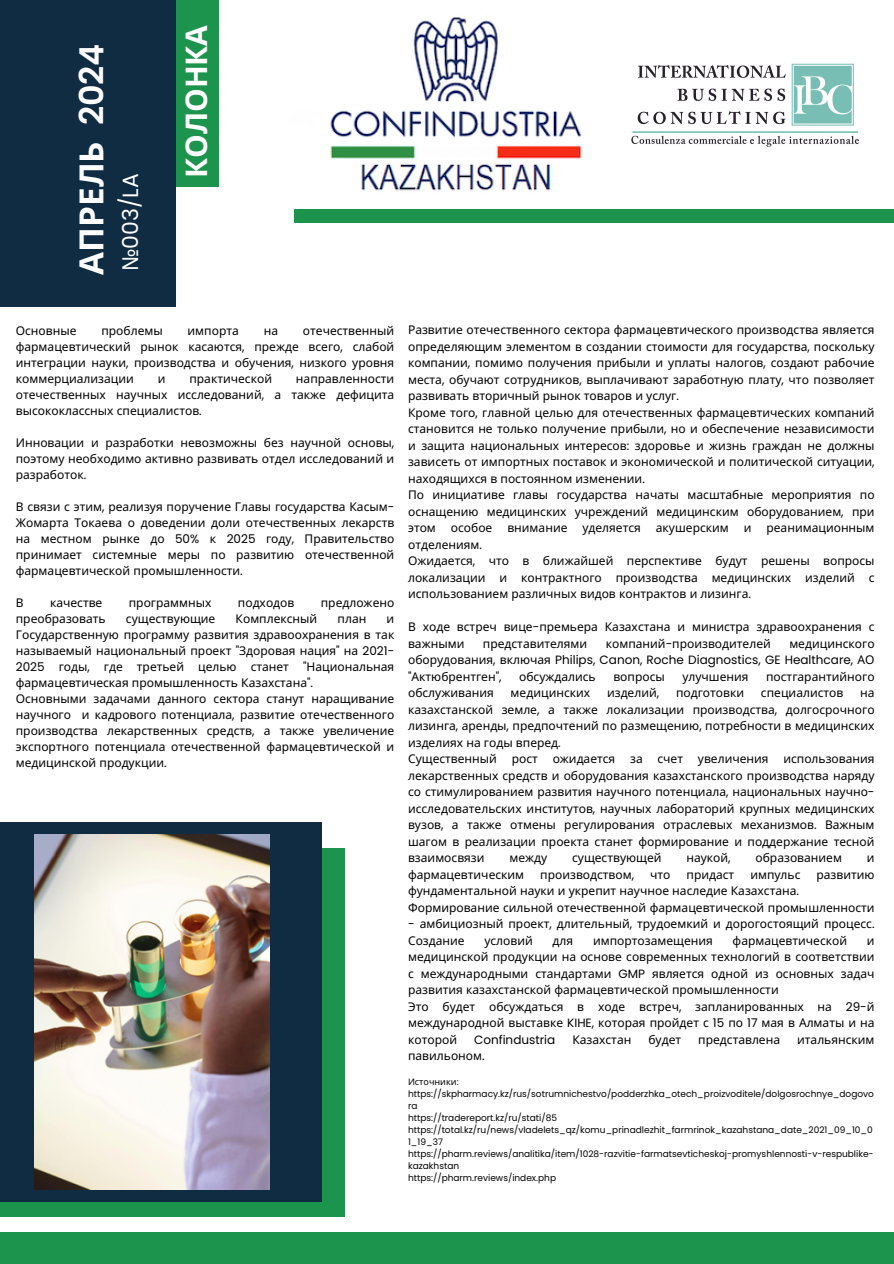
<style>
.page{position:relative;width:894px;height:1264px;background:#fff}
.page>*{position:absolute;margin:0;border:0;box-sizing:border-box;transform-origin:0 0}
.t1{font:700 33.3px "Noto Sans";color:#fff}
.t2{font:700 29.85px "Noto Sans";color:#fff}
.t3{font:21.9px "Poppins";color:#fff}
.t4{font:12px/16.5px "Noto Sans";color:#000}
.t5{font:12px/16.5px "Poppins";color:#000;text-align:justify}
.t6{font:9px/12px "Poppins";color:#000}
.s1{font-family:"Poppins";font-weight:600}
.s2{font-family:"Noto Sans"}
.s3{font-family:"Poppins"}
</style>
<div class="page">
<div style="left:0;top:848px;width:344px;height:368px;background:#1d944d"></div>
<img style="left:294px;top:222px;width:315px;height:1px">
<div style="left:294px;top:208px;width:599px;height:14px;background:#1d944d"></div>
<div style="left:0;top:1231px;width:893px;height:32px;background:#1d944d"></div>
<div style="left:0;top:822px;width:321px;height:379px;background:#102c43"></div>
<div style="left:0;top:0;width:176px;height:307px;background:#102c43"></div>
<div style="left:176px;top:0;width:42px;height:187px;background:#1d944d"></div>
<img style="left:330px;top:17px;width:252px;height:174px">
<img style="left:631px;top:63px;width:228px;height:84px">
<img style="left:34px;top:834px;width:235px;height:355px">
<h4 class="t1" style="left:68px;top:275px;width:233px;rotate:-90deg">АПРЕЛЬ <span class="s1">2024</span></h4>
<h4 class="t3" style="left:115px;top:271px;width:99px;rotate:-90deg"><span class="s2">№</span>003/LA</h4>
<p class="t2" style="left:175px;top:178px;width:155px;rotate:-90deg">КОЛОНКА</p>
<h4 class="t4" style="left:16px;top:322px;width:62px">Основные</h4>
<h4 class="t4" style="left:101px;top:322px;width:63px">проблемы</h4>
<h4 class="t4" style="left:187px;top:322px;width:53px">импорта</h4>
<h4 class="t4" style="left:263px;top:322px;width:16px">на</h4>
<h4 class="t4" style="left:16px;top:322px;width:380px;line-height:16px;text-align:justify;text-indent:287px">отечественный фармацевтический рынок касаются<span class="s3">,</span> прежде всего<span class="s3">,</span> слабой интеграции науки<span class="s3">,</span> производства и обучения<span class="s3">,</span> низкого уровня коммерциализации</h4>
<h4 class="t4" style="left:158px;top:370px;width:9px">и</h4>
<h4 class="t4" style="left:189px;top:370px;width:84px">практической</h4>
<h4 class="t4" style="left:16px;top:370px;width:380px;line-height:16px;text-indent:280px">направленности отечественных научных исследований<span class="s3">,</span> а также</h4>
<h4 class="t4" style="left:336px;top:386px;width:59px">дефицита</h4>
<h4 class="t4" style="left:16px;top:402px;width:187px">высококлассных специалистов<span class="s3">.</span></h4>
<h4 class="t4" style="left:16px;top:434px;width:380px;line-height:16px;text-align:justify">Инновации и разработки невозможны без научной основы<span class="s3">, </span>поэтому необходимо активно развивать отдел исследований и разработок<span class="s3">.</span></h4>
<h4 class="t4" style="left:16px;top:498px;width:380px">В связи с этим<span class="s3">,</span> реализуя поручение Главы государства Касым<span class="s3">-</span></h4>
<h4 class="t4" style="left:16px;top:514px;width:380px;line-height:16px;text-align:justify">Жомарта Токаева о доведении доли отечественных лекарств на местном рынке до <span class="s3">50%</span> к <span class="s3">2025</span> году<span class="s3">,</span> Правительство принимает системные меры по развитию отечественной фармацевтической промышленности<span class="s3">.</span></h4>
<h4 class="t4" style="left:16px;top:594px;width:9px">В</h4>
<h4 class="t4" style="left:50px;top:594px;width:54px">качестве</h4>
<h4 class="t4" style="left:129px;top:594px;width:84px">программных</h4>
<p class="t4" style="left:238px;top:594px;width:58px">подходов</p>
<p class="t4" style="left:321px;top:594px;width:75px">предложено</p>
<p class="t4" style="left:16px;top:610px;width:91px">преобразовать</p>
<p class="t4" style="left:126px;top:610px;width:91px">существующие</p>
<p class="t4" style="left:235px;top:610px;width:83px">Комплексный</p>
<p class="t4" style="left:337px;top:610px;width:30px">план</p>
<p class="t4" style="left:16px;top:610px;width:380px;line-height:16px;text-indent:370px">и Государственную программу развития здравоохранения в так называемый национальный проект <span class="s3">"</span>Здоровая нация<span class="s3">"</span> на <span class="s3">2021- 2025</span> годы<span class="s3">,</span> где третьей целью станет <span class="s3">"</span>Национальная фармацевтическая промышленность Казахстана<span class="s3">".<br></span>Основными задачами данного сектора станут наращивание научного и кадрового потенциала<span class="s3">,</span> развитие отечественного производства лекарственных средств<span class="s3">,</span> а также увеличение</p>
<h4 class="t4" style="left:16px;top:738px;width:380px;line-height:16px">экспортного потенциала отечественной фармацевтической и медицинской продукции<span class="s3">.</span></h4>
<p class="t4" style="left:408px;top:321px;width:468px">Развитие отечественного сектора фармацевтического производства является определяющим элементом в создании стоимости для государства<span class="s3">,</span> поскольку компании<span class="s3">,</span> помимо получения прибыли и уплаты налогов<span class="s3">,</span> создают рабочие места<span class="s3">,</span> обучают сотрудников<span class="s3">,</span> выплачивают заработную плату<span class="s3">,</span> что позволяет развивать вторичный рынок товаров и услуг<span class="s3">.<br></span>Кроме того<span class="s3">,</span> главной целью для отечественных фармацевтических компаний становится не только получение прибыли<span class="s3">,</span> но и обеспечение независимости и защита национальных интересов<span class="s3">:</span> здоровье и жизнь граждан не должны зависеть от импортных поставок и экономической и политической ситуации<span class="s3">, </span>находящихся в постоянном изменении<span class="s3">.<br></span>По инициативе главы государства начаты масштабные мероприятия по оснащению медицинских учреждений медицинским оборудованием<span class="s3">,</span> при этом особое</p>
<p class="t4" style="left:507px;top:519px;width:368px">внимание уделяется акушерским и реанимационным</p>
<p class="t4" style="left:408px;top:535px;width:468px">отделениям<span class="s3">.<br></span>Ожидается<span class="s3">,</span> что в ближайшей перспективе будут решены вопросы локализации и контрактного производства медицинских изделий с использованием различных видов контрактов и лизинга<span class="s3">.</span></p>
<p class="t4" style="left:408px;top:618px;width:468px">В ходе встреч вице<span class="s3">-</span>премьера Казахстана и министра здравоохранения с важными</p>
<p class="t4" style="left:483px;top:634px;width:106px">представителями</p>
<p class="t4" style="left:605px;top:634px;width:166px">компаний<span class="s3">-</span>производителей</p>
<p class="t5" style="left:408px;top:635px;width:468px;text-indent:381px"><span class="s2">медицинского оборудования</span>, <span class="s2">включая</span> Philips, Canon, Roche Diagnostics, GE Healthcare, <span class="s2">АО </span>"<span class="s2">Актюбрентген</span>",</p>
<p class="t4" style="left:519px;top:667px;width:78px">обсуждались</p>
<p class="t4" style="left:613px;top:667px;width:53px">вопросы</p>
<p class="t4" style="left:682px;top:667px;width:68px">улучшения</p>
<p class="t4" style="left:765px;top:667px;width:110px">постгарантийного</p>
<p class="t4" style="left:408px;top:684px;width:87px">обслуживания</p>
<p class="t4" style="left:510px;top:684px;width:81px">медицинских</p>
<p class="t4" style="left:607px;top:684px;width:54px">изделий<span class="s3">,</span></p>
<p class="t4" style="left:675px;top:684px;width:70px">подготовки</p>
<p class="t4" style="left:760px;top:684px;width:84px">специалистов</p>
<p class="t4" style="left:408px;top:684px;width:468px;text-indent:452px">на казахстанской земле<span class="s3">,</span> а также локализации производства<span class="s3">,</span> долгосрочного лизинга<span class="s3">,</span> аренды<span class="s3">,</span> предпочтений по размещению<span class="s3">,</span> потребности в медицинских изделиях на годы вперед<span class="s3">.<br></span>Существенный рост ожидается за счет увеличения использования лекарственных средств и оборудования казахстанского производства наряду со стимулированием развития научного потенциала<span class="s3">,</span> национальных научно<span class="s3">-</span></p>
<p class="t4" style="left:408px;top:799px;width:468px;text-align:justify">исследовательских институтов<span class="s3">,</span> научных лабораторий крупных медицинских вузов<span class="s3">,</span> а также отмены регулирования отраслевых механизмов<span class="s3">.</span> Важным шагом в реализации проекта станет формирование и поддержание тесной взаимосвязи</p>
<p class="t4" style="left:509px;top:849px;width:39px">между</p>
<p class="t4" style="left:572px;top:849px;width:91px">существующей</p>
<p class="t4" style="left:686px;top:849px;width:46px">наукой<span class="s3">,</span></p>
<p class="t4" style="left:755px;top:849px;width:88px">образованием</p>
<p class="t4" style="left:866px;top:849px;width:9px">и</p>
<p class="t4" style="left:408px;top:865px;width:118px">фармацевтическим</p>
<p class="t4" style="left:540px;top:865px;width:95px">производством<span class="s3">,</span></p>
<p class="t4" style="left:650px;top:865px;width:22px">что</p>
<p class="t4" style="left:686px;top:865px;width:49px">придаст</p>
<p class="t4" style="left:750px;top:865px;width:52px">импульс</p>
<p class="t4" style="left:816px;top:865px;width:60px">развитию</p>
<p class="t4" style="left:408px;top:882px;width:468px">фундаментальной науки и укрепит научное наследие Казахстана<span class="s3">.<br></span>Формирование сильной отечественной фармацевтической промышленности</p>
<p class="t4" style="left:408px;top:915px;width:468px"><span class="s3">-</span> амбициозный проект<span class="s3">,</span> длительный<span class="s3">,</span> трудоемкий и дорогостоящий процесс<span class="s3">.<br></span>Создание</p>
<p class="t4" style="left:484px;top:931px;width:50px">условий</p>
<p class="t4" style="left:552px;top:931px;width:22px">для</p>
<p class="t4" style="left:593px;top:931px;width:121px">импортозамещения</p>
<p class="t4" style="left:732px;top:931px;width:116px">фармацевтической</p>
<p class="t4" style="left:408px;top:931px;width:468px;text-indent:458px">и медицинской продукции на основе современных технологий в соответствии с международными стандартами <span class="s3">GMP</span> является одной из основных задач развития казахстанской фармацевтической промышленности<br>Это будет обсуждаться в ходе встреч<span class="s3">,</span> запланированных на <span class="s3">29-</span>й международной выставке <span class="s3">KIHE,</span> которая пройдет с <span class="s3">15</span> по <span class="s3">17</span> мая в Алматы и на которой</p>
<p class="t5" style="left:474px;top:1031px;width:83px">Confindustria</p>
<p class="t4" style="left:572px;top:1030px;width:60px">Казахстан</p>
<p class="t4" style="left:648px;top:1030px;width:34px">будет</p>
<p class="t4" style="left:698px;top:1030px;width:83px">представлена</p>
<p class="t4" style="left:797px;top:1030px;width:79px">итальянским</p>
<p class="t4" style="left:408px;top:1047px;width:78px">павильоном<span class="s3">.</span></p>
<p class="t6" style="left:408px;top:1076px;width:467px"><span class="s2">Источники</span>: https://skpharmacy.kz/rus/sotrumnichestvo/podderzhka_otech_proizvoditele/dolgosrochnye_dogovo ra<br>https://tradereport.kz/ru/stati/85 https://total.kz/ru/news/vladelets_qz/komu_prinadlezhit_farmrinok_kazahstana_date_2021_09_10_0<br>1_19_37 https://pharm.reviews/analitika/item/1028-razvitie-farmatsevticheskoj-promyshlennosti-v-respublike&shy;kazakhstan<br>https://pharm.reviews/index.php</p>
</div>
